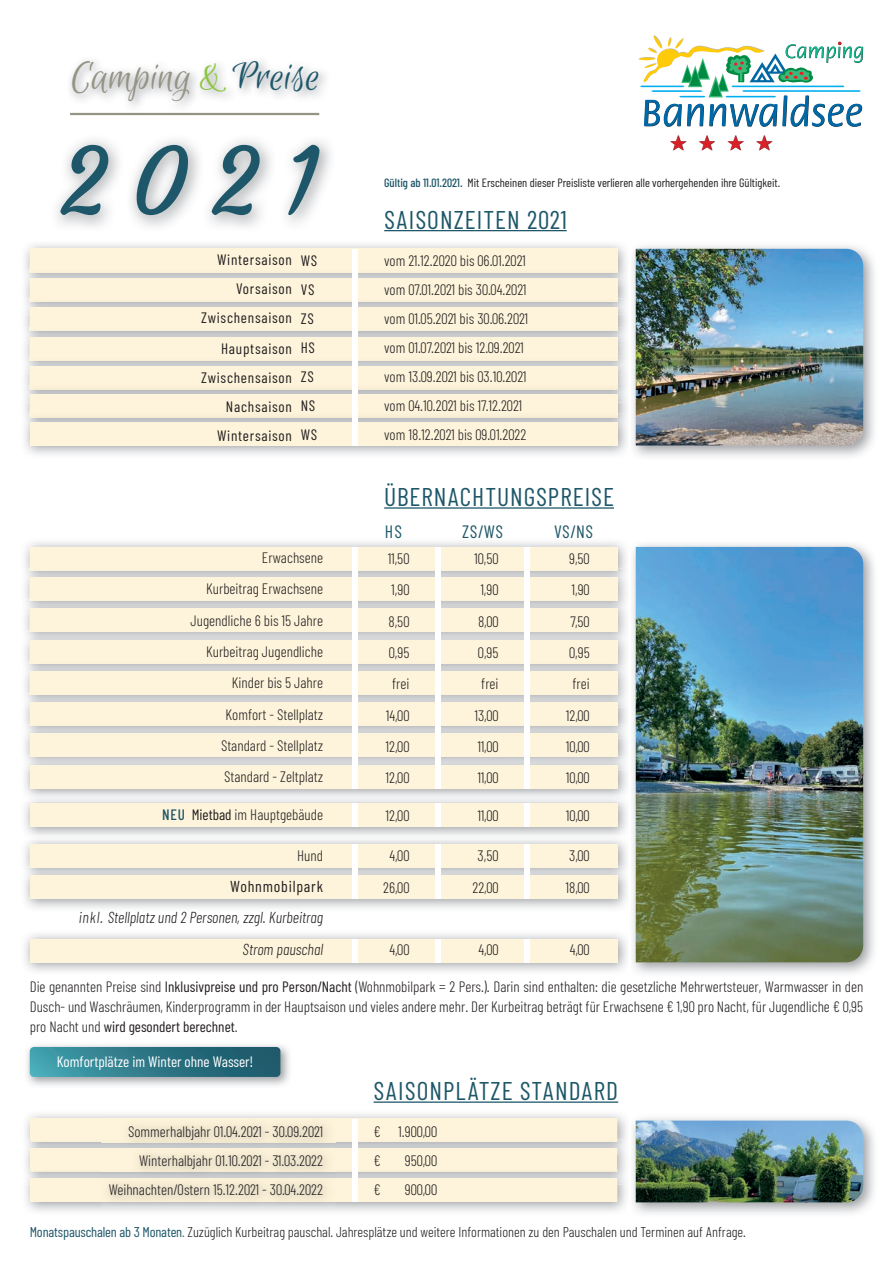
<style>
.page{position:relative;width:893px;height:1263px;background:#fff}
.page>*{position:absolute;margin:0;border:0;box-sizing:border-box;transform-origin:0 0}
.t1{font:91.8px "Courgette";color:#1e5769}
.t2{font:45.15px "Euphoria Script";color:#959384}
.t3{font:25.65px "Barlow Condensed";letter-spacing:.04em;color:#1e5769}
.t4{font:19.5px "Zapf Dingbats IT Cby BT";color:#231f20}
.t5{font:17.85px "Barlow Condensed";letter-spacing:.03em;color:#1e5769}
.t6{font:italic 300 15.9px/31.3px "Barlow Condensed";color:#231f20;text-align:right}
.t7{font:15.9px "Barlow Condensed";letter-spacing:.05em;color:#231f20}
.t8{font:300 15px/31.3px "Barlow Condensed";color:#231f20;text-align:center}
.t9{font:15px/29px "Barlow Condensed";letter-spacing:.05em;color:#231f20;text-align:right}
.t10{font:15px "Barlow Condensed";color:#fff}
.t11{font:300 14.25px "Barlow Condensed";color:#231f20}
.t12{font:12px "Barlow Condensed";color:#231f20}
.s1{color:#8bc63e}
.s2{color:#1e5769}
.s3{font-weight:500;color:#1e5769}
.s4{font-weight:400}
.s5{font-weight:400;color:#1e5769}
</style>
<div class="page">
<img style="left:632px;top:1118px;width:242px;height:96px">
<img style="left:636px;top:1120px;width:227px;height:82px">
<img style="left:632px;top:544px;width:242px;height:430px">
<img style="left:636px;top:547px;width:227px;height:415px">
<img style="left:632px;top:246px;width:242px;height:211px">
<img style="left:636px;top:249px;width:227px;height:196px">
<hr style="left:70px;top:113px;width:249px;height:2px;background:#959384">
<img style="left:24px;top:244px;width:603px;height:84px">
<div style="left:30px;top:249px;width:587px;height:23px;background:#fef4db"></div>
<img style="left:24px;top:269px;width:603px;height:16px">
<img style="left:30px;top:269px;width:587px;height:3px">
<div style="left:30px;top:278px;width:587px;height:23px;background:#fef4db"></div>
<img style="left:24px;top:298px;width:603px;height:16px">
<img style="left:30px;top:298px;width:587px;height:3px">
<div style="left:30px;top:308px;width:587px;height:23px;background:#fef4db"></div>
<div style="left:30px;top:337px;width:587px;height:23px;background:#fef4db"></div>
<div style="left:30px;top:366px;width:587px;height:24px;background:#fef4db"></div>
<div style="left:30px;top:394px;width:587px;height:24px;background:#fef4db"></div>
<svg style="left:617px;top:328px;width:12px;height:103px"></svg>
<img style="left:30px;top:413px;width:587px;height:5px">
<div style="left:30px;top:422px;width:587px;height:23px;background:#fef4db"></div>
<img style="left:24px;top:542px;width:602px;height:26px">
<div style="left:30px;top:547px;width:587px;height:23px;background:#fef4db"></div>
<img style="left:617px;top:583px;width:10px;height:16px">
<div style="left:30px;top:577px;width:587px;height:24px;background:#fef4db"></div>
<img style="left:617px;top:614px;width:10px;height:17px">
<div style="left:30px;top:608px;width:587px;height:24px;background:#fef4db"></div>
<img style="left:617px;top:645px;width:10px;height:17px">
<div style="left:30px;top:640px;width:587px;height:24px;background:#fef4db"></div>
<img style="left:617px;top:677px;width:10px;height:16px">
<div style="left:30px;top:671px;width:587px;height:24px;background:#fef4db"></div>
<div style="left:30px;top:702px;width:587px;height:23px;background:#fef4db"></div>
<div style="left:30px;top:733px;width:587px;height:23px;background:#fef4db"></div>
<img style="left:30px;top:756px;width:587px;height:1px">
<div style="left:30px;top:765px;width:587px;height:23px;background:#fef4db"></div>
<div style="left:25px;top:794px;width:601px;height:7px;background:#eeeeef"></div>
<div style="left:30px;top:804px;width:587px;height:23px;background:#fef4db"></div>
<div style="left:28px;top:835px;width:595px;height:5px;background:#f6f6f7"></div>
<div style="left:30px;top:844px;width:587px;height:23px;background:#fef4db"></div>
<img style="left:30px;top:867px;width:587px;height:1px">
<div style="left:30px;top:876px;width:587px;height:23px;background:#fef4db"></div>
<div style="left:30px;top:939px;width:587px;height:23px;background:#fef4db"></div>
<img style="left:25px;top:1114px;width:602px;height:25px">
<div style="left:31px;top:1119px;width:586px;height:23px;background:#fef4db"></div>
<img style="left:26px;top:1155px;width:5px;height:14px">
<img style="left:26px;top:1139px;width:75px;height:16px">
<img style="left:31px;top:1139px;width:70px;height:3px">
<div style="left:31px;top:1148px;width:586px;height:23px;background:#fef4db"></div>
<img style="left:26px;top:1169px;width:75px;height:16px">
<img style="left:31px;top:1169px;width:70px;height:2px">
<div style="left:31px;top:1178px;width:586px;height:23px;background:#fef4db"></div>
<hr style="left:374px;top:1101px;width:244px;height:2px;background:#1e5769">
<hr style="left:384px;top:507px;width:230px;height:2px;background:#1e5769">
<div style="left:352px;top:249px;width:6px;height:196px;background:#fff"></div>
<div style="left:352px;top:547px;width:6px;height:241px;background:#fff"></div>
<div style="left:352px;top:844px;width:6px;height:55px;background:#fff"></div>
<div style="left:352px;top:804px;width:6px;height:23px;background:#fff"></div>
<div style="left:352px;top:939px;width:6px;height:23px;background:#fff"></div>
<div style="left:352px;top:1119px;width:6px;height:82px;background:#fff"></div>
<div style="left:436px;top:547px;width:5px;height:241px;background:#fff"></div>
<div style="left:436px;top:844px;width:5px;height:55px;background:#fff"></div>
<div style="left:436px;top:804px;width:5px;height:23px;background:#fff"></div>
<div style="left:436px;top:939px;width:5px;height:23px;background:#fff"></div>
<div style="left:524px;top:547px;width:6px;height:241px;background:#fff"></div>
<div style="left:524px;top:844px;width:6px;height:55px;background:#fff"></div>
<div style="left:524px;top:804px;width:6px;height:23px;background:#fff"></div>
<div style="left:524px;top:939px;width:6px;height:23px;background:#fff"></div>
<hr style="left:384px;top:230px;width:183px;height:1px;background:#1e5769">
<img style="left:27px;top:1045px;width:262px;height:41px">
<svg style="left:30px;top:1047px;width:250px;height:30px;background:#2e7988"></svg>
<svg style="left:639px;top:35px;width:224px;height:92px"></svg>
<h2 class="t2" style="left:70px;top:52px;width:251px">Camping <span class="s1">&amp;</span> <span class="s2">Preise</span></h2>
<h1 class="t1" style="left:59px;top:125px;width:261px">2021</h1>
<p class="t9" style="left:201px;top:245px;width:92px">Wintersaison<br>Vorsaison<br>Zwischensaison</p>
<p class="t9" style="left:201px;top:333px;width:92px">Hauptsaison<br>Zwischensaison<br>Nachsaison<br>Wintersaison</p>
<p class="t9" style="left:301px;top:246px;width:18px;text-align:left">WS<br>VS<br>ZS<br>HS<br>ZS<br>NS<br>WS</p>
<p class="t8" style="left:191px;top:541px;width:134px;text-align:right">Erwachsene<br>Kurbeitrag Erwachsene<br>Jugendliche 6 bis 15 Jahre<br>Kurbeitrag Jugendliche<br>Kinder bis 5 Jahre<br>Komfort - Stellplatz<br>Standard - Stellplatz<br>Standard - Zeltplatz</p>
<p class="t8" style="left:162px;top:799px;width:162px"><span class="s3">NEU</span> <span class="s4">Mietbad</span> im Hauptgebäude</p>
<p class="t8" style="left:297px;top:839px;width:27px">Hund</p>
<p class="t7" style="left:230px;top:876px;width:94px">Wohnmobilpark</p>
<p class="t6" style="left:79px;top:901px;width:246px">inkl. Stellplatz und 2 Personen, zzgl. Kurbeitrag<br>Strom pauschal</p>
<h3 class="t4" style="left:670px;top:133px;width:105px">★★★★</h3>
<p class="t12" style="left:384px;top:175px;width:397px"><span class="s3">Gültig ab 11.01.2021.</span> Mit Erscheinen dieser Preisliste verlieren alle vorhergehenden ihre Gültigkeit.</p>
<h3 class="t3" style="left:384px;top:203px;width:184px">SAISONZEITEN 2021</h3>
<p class="t8" style="left:384px;top:246px;width:145px;line-height:29px;text-align:left">vom 21.12.2020 bis 06.01.2021 vom 07.01.2021 bis 30.04.2021 vom 01.05.2021 bis 30.06.2021 vom 01.07.2021 bis 12.09.2021 vom 13.09.2021 bis 03.10.2021 vom 04.10.2021 bis 17.12.2021 vom 18.12.2021 bis 09.01.2022</p>
<h3 class="t3" style="left:384px;top:481px;width:231px">ÜBERNACHTUNGSPREISE</h3>
<p class="t5" style="left:385px;top:520px;width:19px">HS</p>
<p class="t5" style="left:462px;top:520px;width:42px">ZS/WS</p>
<p class="t5" style="left:554px;top:520px;width:40px">VS/NS</p>
<p class="t8" style="left:386px;top:543px;width:25px">11,50<br>1,90<br>8,50<br>0,95 frei<br>14,00<br>12,00<br>12,00</p>
<p class="t8" style="left:474px;top:543px;width:26px">10,50<br>1,90<br>8,00<br>0,95 frei<br>13,00<br>11,00<br>11,00</p>
<p class="t8" style="left:566px;top:543px;width:25px">9,50<br>1,90<br>7,50<br>0,95 frei<br>12,00<br>10,00<br>10,00</p>
<p class="t8" style="left:386px;top:799px;width:25px">12,00</p>
<p class="t8" style="left:477px;top:799px;width:23px">11,00</p>
<p class="t8" style="left:566px;top:799px;width:25px">10,00</p>
<p class="t8" style="left:383px;top:840px;width:28px">4,00<br>26,00</p>
<p class="t8" style="left:389px;top:934px;width:21px">4,00</p>
<p class="t8" style="left:472px;top:840px;width:28px">3,50<br>22,00</p>
<p class="t8" style="left:479px;top:934px;width:21px">4,00</p>
<p class="t8" style="left:565px;top:840px;width:26px;text-align:left">3,00<br>18,00</p>
<p class="t8" style="left:570px;top:934px;width:21px">4,00</p>
<p class="t8" style="left:30px;top:976px;width:835px;line-height:20.1px;text-align:justify">Die genannten Preise sind <span class="s4">Inklusivpreise und pro Person/Nacht</span> (Wohnmobilpark = 2 Pers.). Darin sind enthalten: die gesetzliche Mehrwertsteuer, Warmwasser in den Dusch- und Waschräumen, Kinderprogramm in der Hauptsaison und vieles andere mehr. Der Kurbeitrag beträgt für Erwachsene € 1,90 pro Nacht, für Jugendliche € 0,95 pro Nacht und <span class="s4">wird gesondert berechnet</span>.</p>
<p class="t10" style="left:57px;top:1052px;width:198px">Komfortplätze im Winter ohne Wasser!</p>
<p class="t8" style="left:109px;top:1116px;width:216px;line-height:29px;text-align:right">Sommerhalbjahr 01.04.2021 - 30.09.2021<br>Winterhalbjahr 01.10.2021 - 31.03.2022<br>Weihnachten/Ostern 15.12.2021 - 30.04.2022</p>
<h3 class="t3" style="left:374px;top:1075px;width:246px">SAISONPLÄTZE STANDARD</h3>
<p class="t8" style="left:374px;top:1116px;width:65px;line-height:29px;text-align:left">€ 1.900,00 €</p>
<p class="t8" style="left:405px;top:1144px;width:34px">950,00</p>
<p class="t8" style="left:374px;top:1173px;width:9px">€</p>
<p class="t8" style="left:405px;top:1173px;width:34px">900,00</p>
<p class="t11" style="left:30px;top:1223px;width:717px"><span class="s5">Monatspauschalen ab 3 Monaten</span><span class="s2">.</span> Zuzüglich Kurbeitrag pauschal. Jahresplätze und weitere Informationen zu den Pauschalen und Terminen auf Anfrage.</p>
</div>
